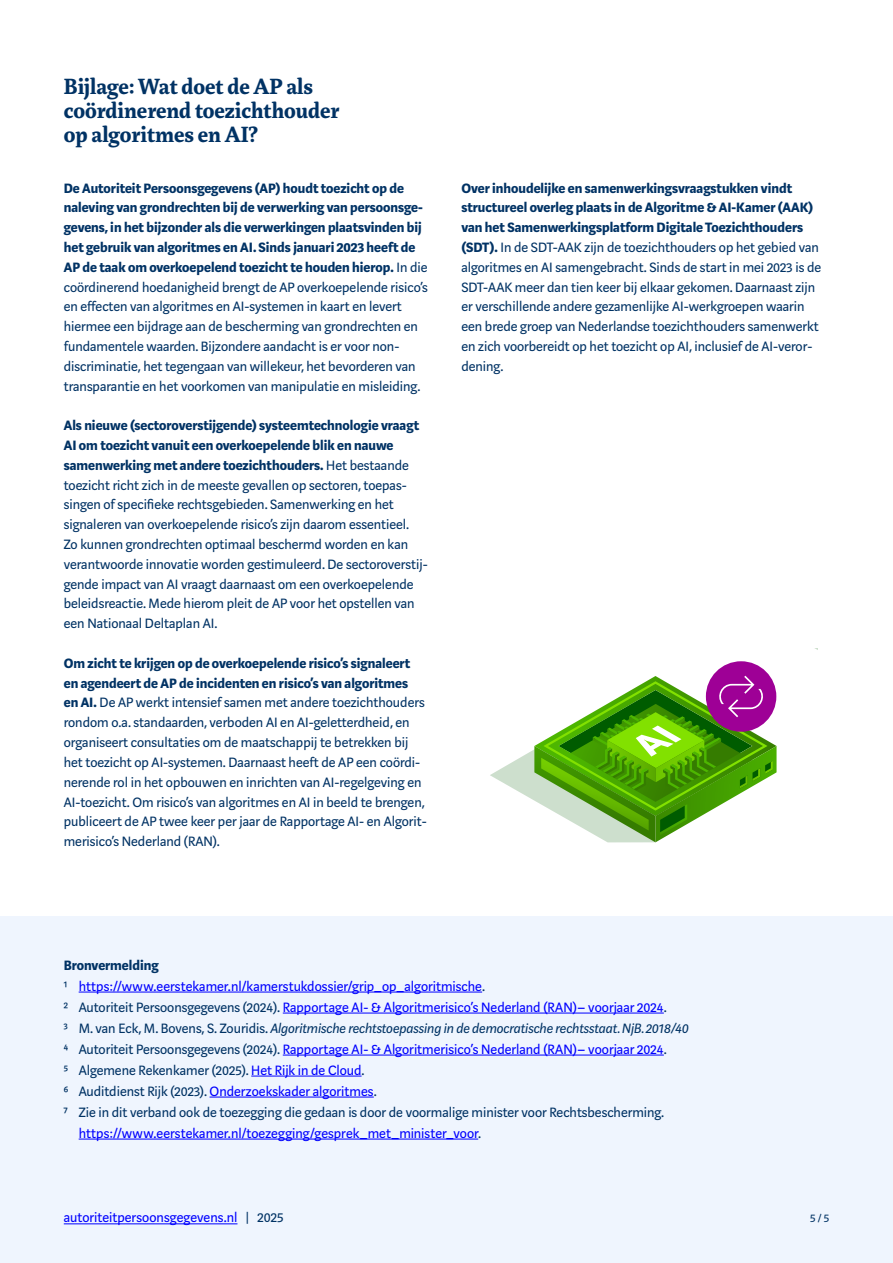
<style>
.page{position:relative;width:893px;height:1263px;background:#fff}
.page>*{position:absolute;margin:0;border:0;box-sizing:border-box;transform-origin:0 0}
.t1{font:700 24px/24px "Marat";color:#003264}
.t2{font:15px/19.8px "Marat Sans";color:#003264}
.t3{font:15px "Marat Sans";color:#00f}
.t4{font:italic 15px "Marat Sans";color:#003264}
.t5{font:700 15px "Marat Sans";color:#003264}
.t6{font:12px "Marat Sans";color:#003264}
.s1{font-weight:700}
.s2{color:#003264}
.s3{font-style:normal}
.s4{color:#00f}
</style>
<div class="page">
<svg style="left:490px;top:648px;width:327px;height:194px"></svg>
<div style="left:0;top:916px;width:893px;height:347px;background:#eff5fe"></div>
<hr style="left:64px;top:1223px;width:173px;height:1px;background:#00f">
<hr style="left:79px;top:992px;width:403px;height:1px;background:#00f">
<hr style="left:283px;top:1013px;width:381px;height:1px;background:#00f">
<hr style="left:283px;top:1055px;width:381px;height:1px;background:#00f">
<hr style="left:251px;top:1076px;width:111px;height:1px;background:#00f">
<hr style="left:210px;top:1097px;width:164px;height:1px;background:#00f">
<hr style="left:79px;top:1139px;width:399px;height:1px;background:#00f">
<h1 class="t1" style="left:64px;top:74px;width:277px">Bijlage: Wat doet de AP als coördinerend toezichthouder op algoritmes en AI?</h1>
<p class="t2" style="left:64px;top:178px;width:365px"><span class="s1">De Autoriteit Persoonsgegevens (AP) houdt toezicht op de naleving van grondrechten bij de verwerking van persoonsge&shy;gevens, in het bijzonder als die verwerkingen plaatsvinden bij het gebruik van algoritmes en AI. Sinds januari 2023 heeft de AP de taak om overkoepelend toezicht te houden hierop.</span> In die coördinerend hoedanigheid brengt de AP overkoepelende risico’s en effecten van algoritmes en AI-systemen in kaart en levert hiermee een bijdrage aan de bescherming van grondrechten en fundamentele waarden. Bijzondere aandacht is er voor non&shy;discriminatie, het tegengaan van willekeur, het bevorderen van transparantie en het voorkomen van manipulatie en misleiding.</p>
<p class="t2" style="left:64px;top:416px;width:365px"><span class="s1">Als nieuwe (sectoroverstijgende) systeemtechnologie vraagt AI om toezicht vanuit een overkoepelende blik en nauwe samenwerking met andere toezichthouders.</span> Het bestaande toezicht richt zich in de meeste gevallen op sectoren, toepas&shy;singen of specifieke rechtsgebieden. Samenwerking en het signaleren van overkoepelende risico’s zijn daarom essentieel.<br>Zo kunnen grondrechten optimaal beschermd worden en kan verantwoorde innovatie worden gestimuleerd. De sectoroverstij&shy;gende impact van AI vraagt daarnaast om een overkoepelende beleidsreactie. Mede hierom pleit de AP voor het opstellen van een Nationaal Deltaplan AI.</p>
<p class="t2" style="left:64px;top:653px;width:364px"><span class="s1">Om zicht te krijgen op de overkoepelende risico’s signaleert en agendeert de AP de incidenten en risico’s van algoritmes<br>en AI.</span> De AP werkt intensief samen met andere toezichthouders rondom o.a. standaarden, verboden AI en AI-geletterdheid, en organiseert consultaties om de maatschappij te betrekken bij het toezicht op AI-systemen. Daarnaast heeft de AP een coördi&shy;nerende rol in het opbouwen en inrichten van AI-regelgeving en AI-toezicht. Om risico’s van algoritmes en AI in beeld te brengen, publiceert de AP twee keer per jaar de Rapportage AI- en Algorit&shy;merisico’s Nederland (RAN).</p>
<p class="t2" style="left:461px;top:178px;width:361px"><span class="s1">Over inhoudelijke en samenwerkingsvraagstukken vindt structureel overleg plaats in de Algoritme &amp; AI-Kamer (AAK) van het Samenwerkingsplatform Digitale Toezichthouders (SDT).</span> In de SDT-AAK zijn de toezichthouders op het gebied van algoritmes en AI samengebracht. Sinds de start in mei 2023 is de SDT-AAK meer dan tien keer bij elkaar gekomen. Daarnaast zijn er verschillende andere gezamenlijke AI-werkgroepen waarin een brede groep van Nederlandse toezichthouders samenwerkt en zich voorbereidt op het toezicht op AI, inclusief de AI-veror&shy;dening.</p>
<p class="t5" style="left:64px;top:957px;width:96px">Bronvermelding</p>
<p class="t3" style="left:64px;top:978px;width:423px"><span class="s2">1</span> https://www.eerstekamer.nl/kamerstukdossier/grip_op_algoritmische<span class="s2">.</span></p>
<p class="t3" style="left:64px;top:999px;width:605px"><span class="s2">2 Autoriteit Persoonsgegevens (2024).</span> Rapportage AI- &amp; Algoritmerisico’s Nederland (RAN)– voorjaar 2024<span class="s2">.</span></p>
<p class="t4" style="left:64px;top:1020px;width:627px"><span class="s3">3 M. van Eck, M. Bovens, S. Zouridis.</span> Algoritmische rechtstoepassing in de democratische rechtsstaat. NjB. 2018/40</p>
<p class="t3" style="left:64px;top:1041px;width:605px"><span class="s2">4 Autoriteit Persoonsgegevens (2024).</span> Rapportage AI- &amp; Algoritmerisico’s Nederland (RAN)– voorjaar 2024<span class="s2">.</span></p>
<p class="t2" style="left:64px;top:1060px;width:302px">5 Algemene Rekenkamer (2025). <span class="s4">Het Rijk in de Cloud</span>.</p>
<p class="t3" style="left:64px;top:1083px;width:315px"><span class="s2">6 Auditdienst Rijk (2023).</span> Onderzoekskader algoritmes<span class="s2">.</span></p>
<p class="t2" style="left:64px;top:1102px;width:602px">7 Zie in dit verband ook de toezegging die gedaan is door de voormalige minister voor Rechtsbescherming.</p>
<p class="t3" style="left:79px;top:1125px;width:404px">https://www.eerstekamer.nl/toezegging/gesprek_met_minister_voor<span class="s2">.</span></p>
<p class="t3" style="left:64px;top:1210px;width:221px">autoriteitpersoonsgegevens.nl <span class="s2">| 2025</span></p>
<p class="t6" style="left:810px;top:1212px;width:20px">3 3</p>
<p class="t6" style="left:810px;top:1212px;width:20px">5/5</p>
</div>
